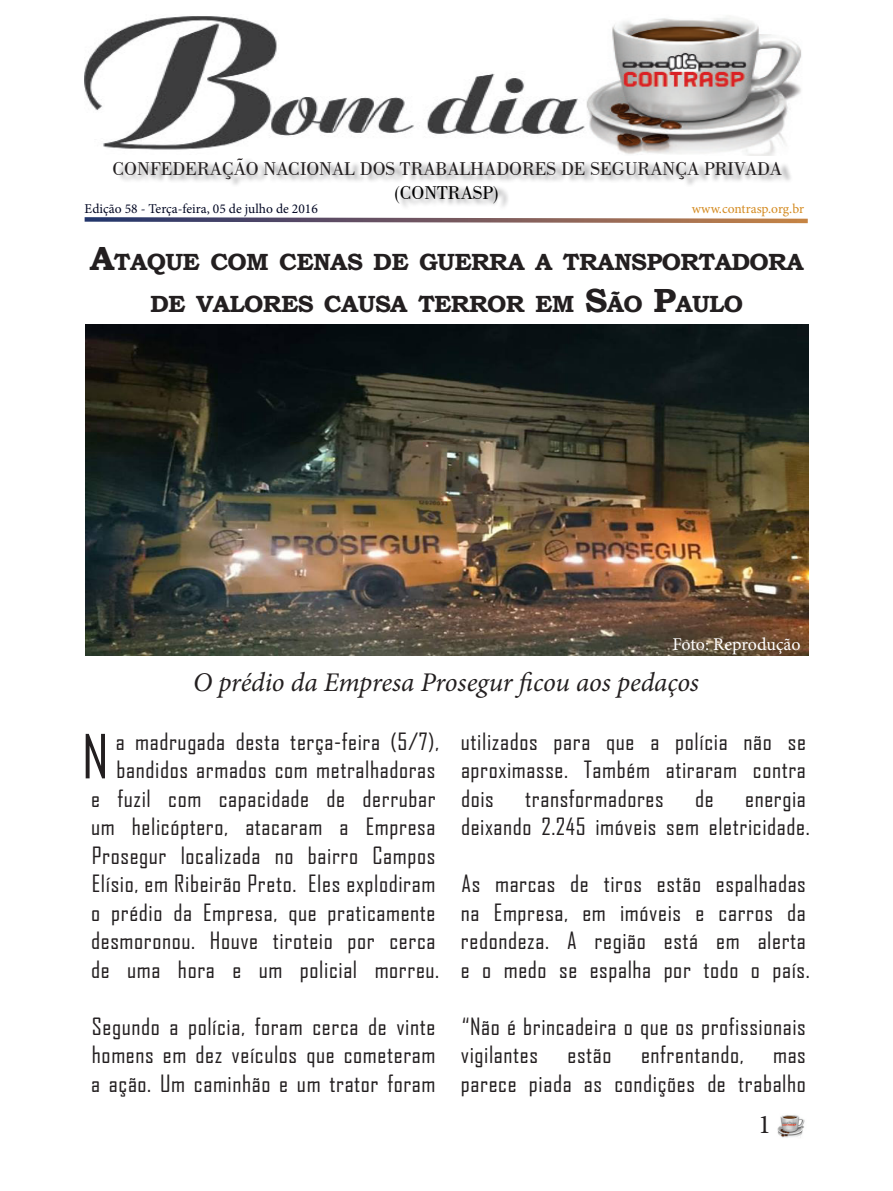
<style>
.page{position:relative;width:893px;height:1191px;background:#fff}
.page>*{position:absolute;margin:0;border:0;box-sizing:border-box;transform-origin:0 0}
.t1{font:58.2px "Agency FB";color:#231f20;scale:1.05 1}
.t2{font:italic 27px "Minion Pro";letter-spacing:-.005em;color:#231f20}
.t3{font:27px "Minion Pro";color:#231f20}
.t4{font:700 23.4px/41.4px "Bookman Old Style";letter-spacing:-.03em;color:#231f20;text-align:center}
.t5{font:22.8px/28.5px "Agency FB";letter-spacing:.025em;color:#231f20;text-align:right;scale:1.05 1}
.t6{font:19.5px/23.4px "Bodoni BT";color:#231f20;text-align:center}
.t7{font:18px "Minion Pro";letter-spacing:-.005em;color:#fff}
.t8{font:13.5px "Minion Pro";color:#000622}
.t9{font:13.5px "Minion Pro";letter-spacing:-.005em;color:#d48a20}
.s1{color:#000}
.s2{font-size:33.45px}
</style>
<div class="page">
<img style="left:777px;top:1115px;width:28px;height:23px">
<img style="left:85px;top:16px;width:717px;height:139px">
<div style="left:117px;top:158px;width:676px;height:53px;background:#5f5f62;opacity:.75"></div>
<svg style="left:84px;top:217px;width:724px;height:7px"></svg>
<img style="left:86px;top:324px;width:723px;height:331px">
<p class="t6" style="left:113px;top:157px;width:671px">CONFEDERAÇÃO NACIONAL DOS TRABALHADORES DE SEGURANÇA PRIVADA <span class="s1">(CONTRASP)</span></p>
<p class="t8" style="left:85px;top:199px;width:235px">Edição 58 - Terça-feira, 05 de julho de 2016</p>
<p class="t9" style="left:692px;top:199px;width:114px">www.contrasp.org.br</p>
<p class="t4" style="left:90px;top:241px;width:715px"><span class="s2">A</span>TAQUE COM CENAS DE GUERRA A TRANSPORTADORA<br>DE VALORES CAUSA TERROR EM <span class="s2">S</span>ÃO <span class="s2">P</span>AULO</p>
<p class="t7" style="left:672px;top:632px;width:130px">Foto: Reprodução</p>
<p class="t2" style="left:193px;top:664px;width:507px">O prédio da Empresa Prosegur ficou aos pedaços</p>
<p class="t5" style="left:91px;top:726px;width:333px">a madrugada desta terça-feira (5/7), bandidos armados com metralhadoras<br>e fuzil com capacidade de derrubar um helicóptero, atacaram a Empresa Prosegur localizada no bairro Campos Elísio, em Ribeirão Preto. Eles explodiram o prédio da Empresa, que praticamente desmoronou. Houve tiroteio por cerca de uma hora e um policial morreu.</p>
<p class="t5" style="left:91px;top:1011px;width:329px;text-align:justify">Segundo a polícia, foram cerca de vinte homens em dez veículos que cometeram a ação. Um caminhão e um trator foram</p>
<p class="t1" style="left:82px;top:721px;width:27px">N</p>
<p class="t5" style="left:461px;top:726px;width:330px;text-align:justify">utilizados para que a polícia não se aproximasse. Também atiraram contra dois</p>
<p class="t5" style="left:525px;top:783px;width:133px">transformadores</p>
<p class="t5" style="left:695px;top:783px;width:19px">de</p>
<p class="t5" style="left:461px;top:783px;width:334px">energia<br>deixando 2.245 imóveis sem eletricidade.</p>
<p class="t5" style="left:461px;top:869px;width:334px;text-align:left">As marcas de tiros estão espalhadas na Empresa, em imóveis e carros da redondeza. A região está em alerta e o medo se espalha por todo o país.</p>
<p class="t5" style="left:461px;top:1011px;width:330px;text-align:left">“Não é brincadeira o que os profissionais vigilantes</p>
<p class="t5" style="left:567px;top:1040px;width:44px">estão</p>
<p class="t5" style="left:641px;top:1040px;width:99px">enfrentando,</p>
<p class="t5" style="left:461px;top:1040px;width:330px">mas<br>parece piada as condições de trabalho</p>
<p class="t3" style="left:758px;top:1106px;width:14px">1</p>
</div>
